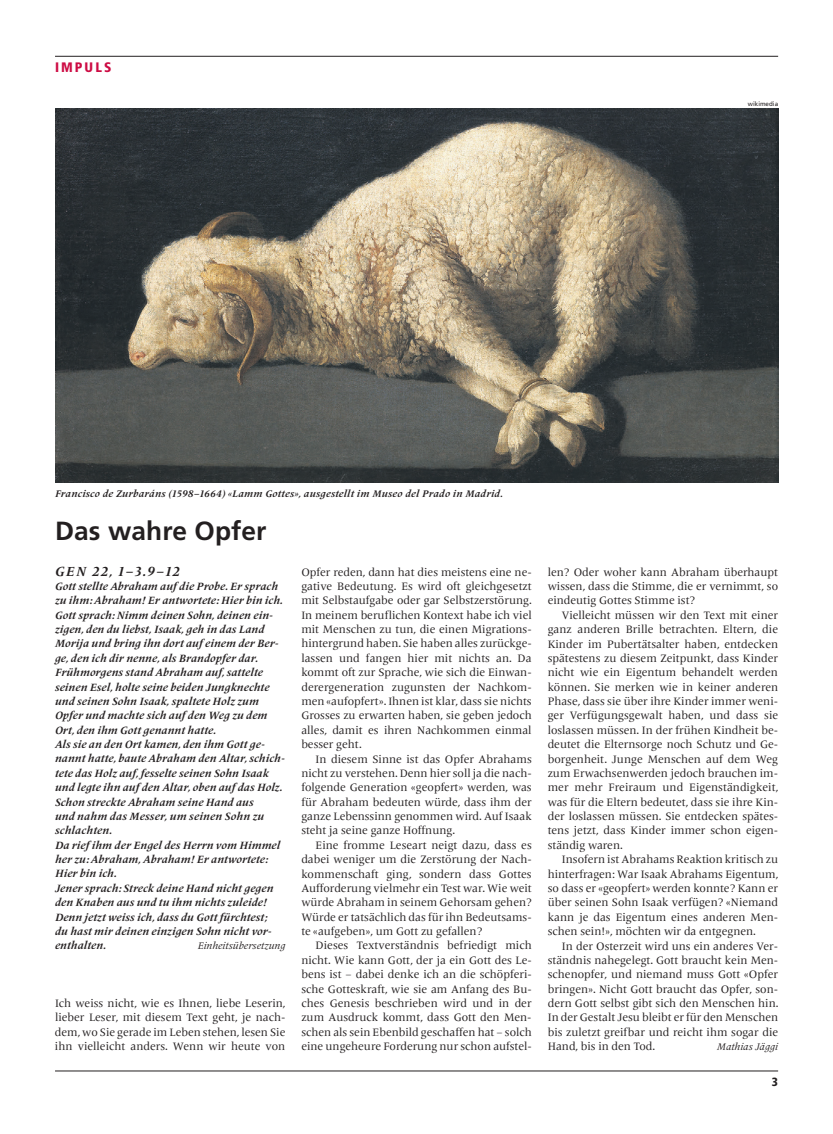
<style>
.page{position:relative;width:833px;height:1134px;background:#fff}
.page>*{position:absolute;margin:0;border:0;box-sizing:border-box;transform-origin:0 0}
.t1{font:700 26.25px "Frutiger";letter-spacing:.005em;color:#231f20}
.t2{font:italic 700 13.75px "Frutiger Serif LT Pro";letter-spacing:.1em;color:#231f20}
.t3{font:900 condensed 13.75px "Frutiger";letter-spacing:.15em;color:#cd0c44}
.t4{font:900 condensed 11.88px "Frutiger";color:#231f20}
.t5{font:11.25px/14.4px "Frutiger Serif LT Pro";color:#231f20;text-align:justify}
.t6{font:italic 700 11px/14.4px "Frutiger Serif LT Pro";letter-spacing:.01em;color:#231f20}
.t7{font:italic 700 10px "Frutiger Serif LT Pro";letter-spacing:.025em;color:#231f20}
.t8{font:italic 10px "Frutiger Serif LT Pro";color:#231f20}
.t9{font:6.25px "Frutiger";color:#231f20}
</style>
<div class="page">
<hr style="left:55px;top:1071px;width:723px;height:1px;background:#231f20">
<hr style="left:55px;top:56px;width:723px;height:1px;background:#231f20">
<img style="left:55px;top:108px;width:723px;height:374px">
<p class="t3" style="left:55px;top:59px;width:58px">IMPULS</p>
<p class="t9" style="left:748px;top:100px;width:32px">wikimedia</p>
<p class="t7" style="left:55px;top:487px;width:449px">Francisco de Zurbaráns (1598–1664) «Lamm Gottes», ausgestellt im Museo del Prado in Madrid.</p>
<h1 class="t1" style="left:55px;top:515px;width:213px">Das wahre Opfer</h1>
<p class="t2" style="left:55px;top:562px;width:126px">GEN 22, 1–3.9–12</p>
<p class="t6" style="left:55px;top:579px;width:231px">Gott stellte Abraham auf die Probe. Er sprach zu ihm: Abraham! Er antwortete: Hier bin ich.<br>Gott sprach: Nimm deinen Sohn, deinen ein&shy;zigen, den du liebst, Isaak, geh in das Land Morija und bring ihn dort auf einem der Ber&shy;ge, den ich dir nenne, als Brandopfer dar.<br>Frühmorgens stand Abraham auf, sattelte seinen Esel, holte seine beiden Jungknechte und seinen Sohn Isaak, spaltete Holz zum Opfer und machte sich auf den Weg zu dem Ort, den ihm Gott genannt hatte.<br>Als sie an den Ort kamen, den ihm Gott ge&shy;nannt hatte, baute Abraham den Altar, schich&shy;tete das Holz auf, fesselte seinen Sohn Isaak und legte ihn auf den Altar, oben auf das Holz.<br>Schon streckte Abraham seine Hand aus<br>und nahm das Messer, um seinen Sohn zu schlachten.<br>Da rief ihm der Engel des Herrn vom Himmel her zu: Abraham, Abraham! Er antwortete:<br>Hier bin ich.<br>Jener sprach: Streck deine Hand nicht gegen den Knaben aus und tu ihm nichts zuleide!<br>Denn jetzt weiss ich, dass du Gott fürchtest;<br>du hast mir deinen einzigen Sohn nicht vor&shy;enthalten.</p>
<p class="t8" style="left:198px;top:940px;width:89px">Einheitsübersetzung</p>
<p class="t5" style="left:55px;top:996px;width:232px">Ich weiss nicht, wie es Ihnen, liebe Leserin, lieber Leser, mit diesem Text geht, je nach&shy;dem, wo Sie gerade im Leben stehen, lesen Sie ihn vielleicht anders. Wenn wir heute von</p>
<p class="t5" style="left:301px;top:565px;width:232px">Opfer reden, dann hat dies meistens eine ne&shy;gative Bedeutung. Es wird oft gleichgesetzt mit Selbstaufgabe oder gar Selbstzerstörung.<br>In meinem beruflichen Kontext habe ich viel mit Menschen zu tun, die einen Migrations&shy;hintergrund haben. Sie haben alles zurückge&shy;lassen und fangen hier mit nichts an. Da kommt oft zur Sprache, wie sich die Einwan&shy;derergeneration zugunsten der Nachkom&shy;men«aufopfert». Ihnen ist klar, dass sie nichts Grosses zu erwarten haben, sie geben jedoch alles, damit es ihren Nachkommen einmal besser geht.</p>
<p class="t5" style="left:301px;top:752px;width:232px;text-indent:14px">In diesem Sinne ist das Opfer Abrahams nicht zu verstehen. Denn hier soll ja die nach&shy;folgende Generation «geopfert» werden, was für Abraham bedeuten würde, dass ihm der ganze Lebenssinn genommen wird. Auf Isaak steht ja seine ganze Hoffnung.</p>
<p class="t5" style="left:301px;top:838px;width:232px;text-indent:14px">Eine fromme Leseart neigt dazu, dass es dabei weniger um die Zerstörung der Nach&shy;kommenschaft ging, sondern dass Gottes Aufforderung vielmehr ein Test war. Wie weit würde Abraham in seinem Gehorsam gehen?<br>Würde er tatsächlich das für ihn Bedeutsams&shy;te «aufgeben», um Gott zu gefallen?</p>
<p class="t5" style="left:301px;top:939px;width:232px;text-indent:14px">Dieses Textverständnis befriedigt mich nicht. Wie kann Gott, der ja ein Gott des Le&shy;bens ist – dabei denke ich an die schöpferi&shy;sche Gotteskraft, wie sie am Anfang des Bu&shy;ches Genesis beschrieben wird und in der zum Ausdruck kommt, dass Gott den Men&shy;schen als sein Ebenbild geschaffen hat – solch eine ungeheure Forderung nur schon aufstel-</p>
<p class="t5" style="left:548px;top:565px;width:232px">len? Oder woher kann Abraham überhaupt wissen, dass die Stimme, die er vernimmt, so eindeutig Gottes Stimme ist?</p>
<p class="t5" style="left:548px;top:608px;width:232px;text-indent:14px">Vielleicht müssen wir den Text mit einer ganz anderen Brille betrachten. Eltern, die Kinder im Pubertätsalter haben, entdecken spätestens zu diesem Zeitpunkt, dass Kinder nicht wie ein Eigentum behandelt werden können. Sie merken wie in keiner anderen Phase, dass sie über ihre Kinder immer weni&shy;ger Verfügungsgewalt haben, und dass sie loslassen müssen. In der frühen Kindheit be&shy;deutet die Elternsorge noch Schutz und Ge&shy;borgenheit. Junge Menschen auf dem Weg zum Erwachsenwerden jedoch brauchen im&shy;mer mehr Freiraum und Eigenständigkeit, was für die Eltern bedeutet, dass sie ihre Kin&shy;der loslassen müssen. Sie entdecken spätes&shy;tens jetzt, dass Kinder immer schon eigen&shy;ständig waren.</p>
<p class="t5" style="left:548px;top:852px;width:232px;text-indent:14px">Insofern ist Abrahams Reaktion kritisch zu hinterfragen: War Isaak Abrahams Eigentum, so dass er «geopfert» werden konnte? Kann er über seinen Sohn Isaak verfügen? «Niemand kann je das Eigentum eines anderen Men&shy;schen sein!», möchten wir da entgegnen.</p>
<p class="t5" style="left:548px;top:939px;width:232px;text-indent:14px">In der Osterzeit wird uns ein anderes Ver&shy;ständnis nahegelegt. Gott braucht kein Men&shy;schenopfer, und niemand muss Gott «Opfer bringen». Nicht Gott braucht das Opfer, son&shy;dern Gott selbst gibt sich den Menschen hin.<br>In der Gestalt Jesu bleibt er für den Menschen bis zuletzt greifbar und reicht ihm sogar die Hand, bis in den Tod.</p>
<p class="t8" style="left:717px;top:1041px;width:62px">Mathias Jäggi</p>
<p class="t4" style="left:772px;top:1075px;width:8px">3</p>
</div>
